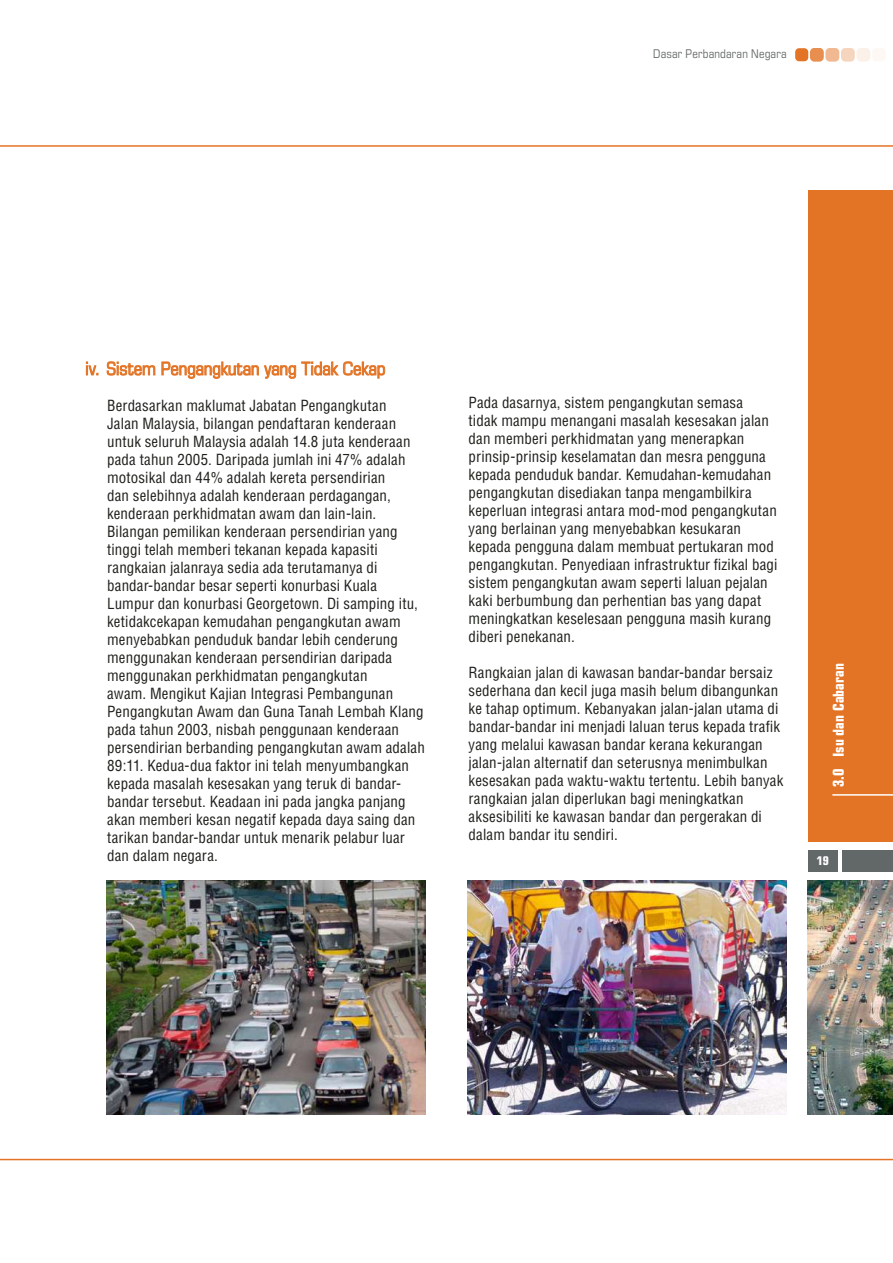
<style>
.page{position:relative;width:893px;height:1263px;background:#fff}
.page>*{position:absolute;margin:0;border:0;box-sizing:border-box;transform-origin:0 0}
.t1{font:condensed 18px "Eurostile LT Std";color:#e37425}
.t2{font:condensed 15px/18px "Helvetica LT Std";letter-spacing:.01em;color:#1d201a}
.t3{font:700 condensed 15px "Eurostile LT Std";letter-spacing:.005em;color:#fff}
.t4{font:condensed 12px "Eurostile LT Std";letter-spacing:.015em;color:#626867}
.t5{font:700 condensed 12px "Eurostile LT Std";color:#fff}
</style>
<div class="page">
<svg style="left:795px;top:48px;width:90px;height:14px"></svg>
<div style="left:808px;top:190px;width:85px;height:652px;background:#e37425"></div>
<img style="left:808px;top:880px;width:85px;height:234px">
<hr style="left:832px;top:794px;width:61px;height:2px;background:#fff">
<img style="left:106px;top:880px;width:319px;height:234px">
<img style="left:468px;top:880px;width:319px;height:234px">
<hr style="left:0;top:145px;width:893px;height:2px;background:#e37425">
<hr style="left:0;top:1159px;width:893px;height:1px;background:#e37425">
<svg style="left:86px;top:362px;width:12px;height:14px"></svg>
<svg style="left:107px;top:361px;width:48px;height:14px"></svg>
<svg style="left:162px;top:361px;width:223px;height:18px"></svg>
<div style="left:842px;top:850px;width:51px;height:22px;background:#626867"></div>
<div style="left:808px;top:850px;width:30px;height:22px;background:#626867"></div>
<p class="t4" style="left:653px;top:47px;width:135px">Dasar Perbandaran Negara</p>
<p class="t1" style="left:85px;top:358px;width:302px">iv. Sistem Pengangkutan yang Tidak Cekap</p>
<p class="t2" style="left:107px;top:396px;width:319px">Berdasarkan maklumat Jabatan Pengangkutan<br>Jalan Malaysia, bilangan pendaftaran kenderaan untuk seluruh Malaysia adalah 14.8 juta kenderaan pada tahun 2005. Daripada jumlah ini 47% adalah motosikal dan 44% adalah kereta persendirian<br>dan selebihnya adalah kenderaan perdagangan, kenderaan perkhidmatan awam dan lain-lain.<br>Bilangan pemilikan kenderaan persendirian yang tinggi telah memberi tekanan kepada kapasiti rangkaian jalanraya sedia ada terutamanya di bandar-bandar besar seperti konurbasi Kuala Lumpur dan konurbasi Georgetown. Di samping itu, ketidakcekapan kemudahan pengangkutan awam menyebabkan penduduk bandar lebih cenderung menggunakan kenderaan persendirian daripada menggunakan perkhidmatan pengangkutan<br>awam. Mengikut Kajian Integrasi Pembangunan Pengangkutan Awam dan Guna Tanah Lembah Klang pada tahun 2003, nisbah penggunaan kenderaan persendirian berbanding pengangkutan awam adalah 89:11. Kedua-dua faktor ini telah menyumbangkan kepada masalah kesesakan yang teruk di bandar&shy;bandar tersebut. Keadaan ini pada jangka panjang akan memberi kesan negatif kepada daya saing dan tarikan bandar-bandar untuk menarik pelabur luar dan dalam negara.</p>
<p class="t2" style="left:469px;top:394px;width:310px">Pada dasarnya, sistem pengangkutan semasa<br>tidak mampu menangani masalah kesesakan jalan dan memberi perkhidmatan yang menerapkan prinsip-prinsip keselamatan dan mesra pengguna kepada penduduk bandar. Kemudahan-kemudahan pengangkutan disediakan tanpa mengambilkira keperluan integrasi antara mod-mod pengangkutan yang berlainan yang menyebabkan kesukaran kepada pengguna dalam membuat pertukaran mod pengangkutan. Penyediaan infrastruktur fizikal bagi sistem pengangkutan awam seperti laluan pejalan kaki berbumbung dan perhentian bas yang dapat meningkatkan keselesaan pengguna masih kurang diberi penekanan.</p>
<p class="t2" style="left:469px;top:664px;width:316px">Rangkaian jalan di kawasan bandar-bandar bersaiz sederhana dan kecil juga masih belum dibangunkan ke tahap optimum. Kebanyakan jalan-jalan utama di bandar-bandar ini menjadi laluan terus kepada trafik yang melalui kawasan bandar kerana kekurangan jalan-jalan alternatif dan seterusnya menimbulkan kesesakan pada waktu-waktu tertentu. Lebih banyak rangkaian jalan diperlukan bagi meningkatkan aksesibiliti ke kawasan bandar dan pergerakan di dalam bandar itu sendiri.</p>
<p class="t3" style="left:829px;top:787px;width:126px;rotate:-90deg">3.0 Isu dan Cabaran</p>
<p class="t5" style="left:817px;top:853px;width:13px">19</p>
</div>
